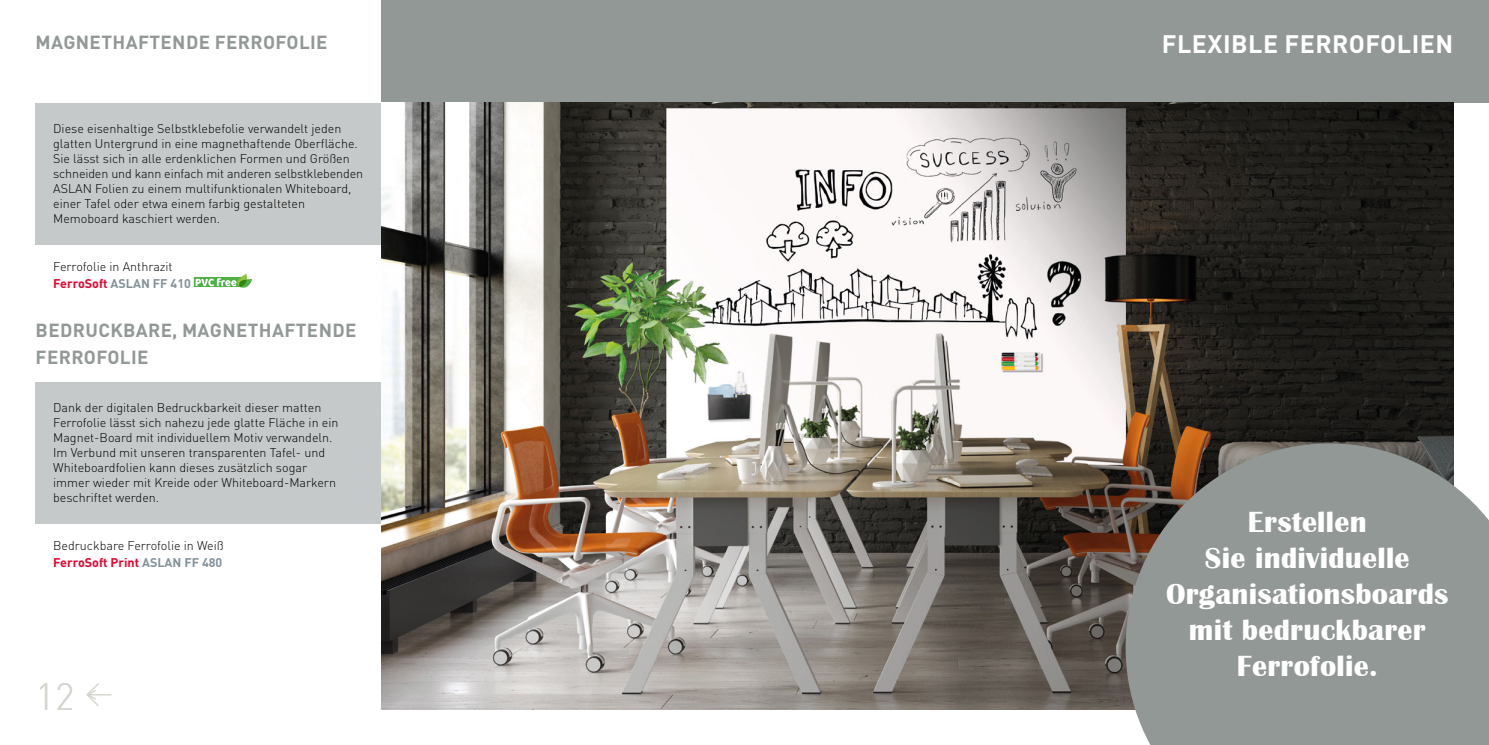
<style>
.page{position:relative;width:1489px;height:745px;background:#fff}
.page>*{position:absolute;margin:0;border:0;box-sizing:border-box;transform-origin:0 0}
.t1{font:300 37.5px "DIN Pro";color:#d4d5ce}
.t2{font:700 30px/36px "Britannic";letter-spacing:.01em;color:#fff;text-align:center}
.t3{font:300 27.5px "DIN Pro";color:#d4d5ce}
.t4{font:700 25px "DIN Pro";letter-spacing:.02em;color:#fff}
.t5{font:700 18.75px/27.5px "DIN Pro";letter-spacing:.02em;color:#929896}
.t6{font:300 12.5px/15px "DIN Pro";color:#000}
.s1{font-weight:700;color:#e4032e}
.s2{font-weight:700;color:#83929b}
</style>
<div class="page">
<div style="left:381px;top:0;width:1107px;height:103px;background:#929896"></div>
<img style="left:381px;top:103px;width:1072px;height:606px">
<svg style="left:194px;top:273px;width:58px;height:14px"></svg>
<svg style="left:1125px;top:443px;width:363px;height:301px;background:#8f928e"></svg>
<div style="left:35px;top:103px;width:346px;height:141px;background:#c6c9c9"></div>
<div style="left:35px;top:381px;width:346px;height:142px;background:#c6c9c9"></div>
<h3 class="t5" style="left:36px;top:26px;width:293px">MAGNETHAFTENDE FERROFOLIE</h3>
<h3 class="t4" style="left:1161px;top:23px;width:293px">FLEXIBLE FERROFOLIEN</h3>
<p class="t6" style="left:53px;top:120px;width:311px">Diese eisenhaltige Selbstklebefolie verwandelt jeden glatten Untergrund in eine magnethaftende Oberfläche.<br>Sie lässt sich in alle erdenklichen Formen und Größen schneiden und kann einfach mit anderen selbstklebenden ASLAN Folien zu einem multifunktionalen Whiteboard, einer Tafel oder etwa einem farbig gestalteten Memoboard kaschiert werden.</p>
<p class="t6" style="left:53px;top:257px;width:139px;line-height:16.2px">Ferrofolie in Anthrazit<br><span class="s1">FerroSoft</span> <span class="s2">ASLAN FF 410</span></p>
<h3 class="t5" style="left:36px;top:313px;width:322px">BEDRUCKBARE, MAGNETHAFTENDE<br>FERROFOLIE</h3>
<p class="t6" style="left:53px;top:399px;width:287px">Dank der digitalen Bedruckbarkeit dieser matten Ferrofolie lässt sich nahezu jede glatte Fläche in ein Magnet-Board mit individuellem Motiv verwandeln.<br>Im Verbund mit unseren transparenten Tafel- und Whiteboardfolien kann dieses zusätzlich sogar immer wieder mit Kreide oder Whiteboard-Markern beschriftet werden.</p>
<p class="t6" style="left:53px;top:536px;width:172px;line-height:16.2px">Bedruckbare Ferrofolie in Weiß<br><span class="s1">FerroSoft Print</span> <span class="s2">ASLAN FF 480</span></p>
<h1 class="t1" style="left:35px;top:666px;width:65px">12 <sup>&lt;</sup></h1>
<h3 class="t3" style="left:85px;top:670px;width:30px">←</h3>
<h2 class="t2" style="left:1165px;top:504px;width:284px">Erstellen<br>Sie individuelle<br>Organisationsboards mit bedruckbarer<br>Ferrofolie.</h2>
</div>
